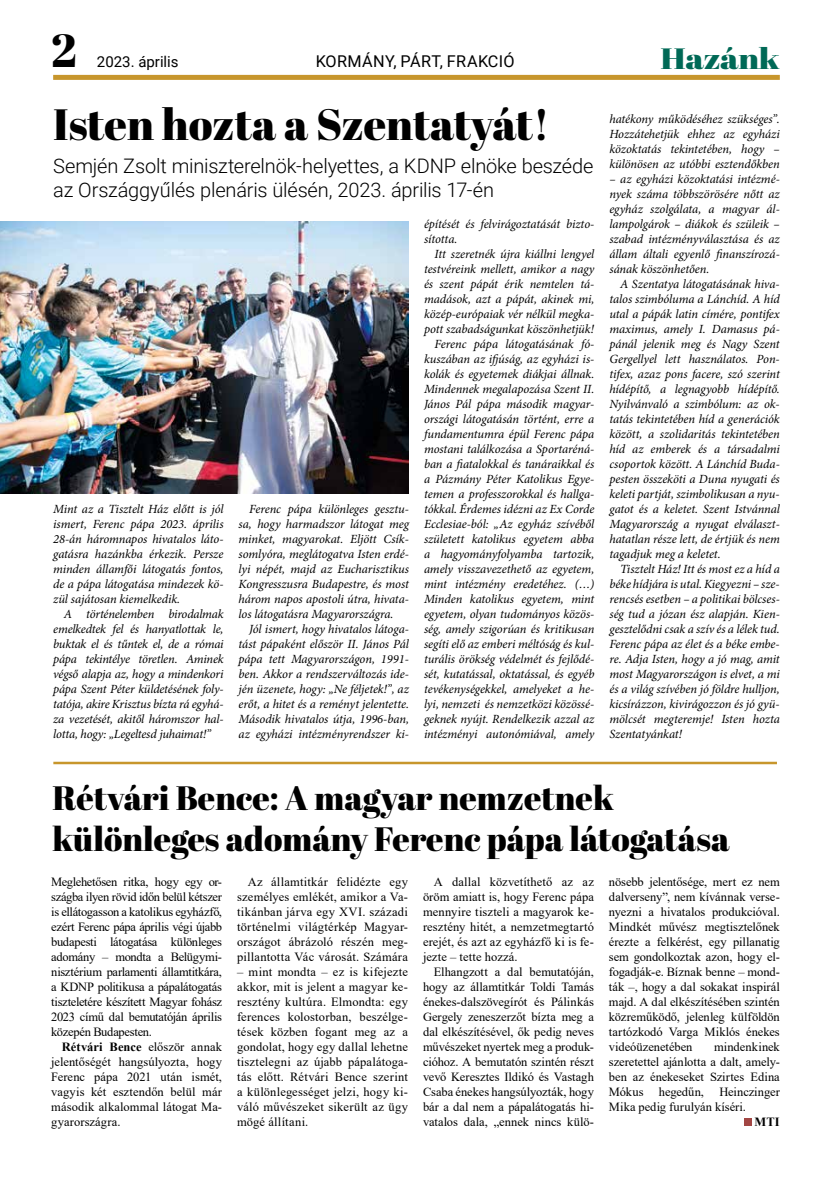
<style>
.page{position:relative;width:833px;height:1188px;background:#fff}
.page>*{position:absolute;margin:0;border:0;box-sizing:border-box;transform-origin:0 0}
.t1{font:43.75px "Abril Fatface";letter-spacing:-.005em;color:#000}
.t2{font:33.75px/40.5px "Abril Fatface";color:#000}
.t3{font:29.38px "Abril Fatface";letter-spacing:-.01em;color:#006956;scale:1.15 1}
.t4{font:300 20px/24px "Roboto";letter-spacing:-.01em;color:#000}
.t5{font:16.25px "Roboto";letter-spacing:.02em;color:#000}
.t6{font:15px "Roboto";color:#000}
.t7{font:italic 12.5px/15px "Minion Pro";letter-spacing:-.01em;color:#000;text-align:justify}
.t8{font:12.5px/15px "Times New Roman";letter-spacing:.005em;color:#000;text-align:justify}
.t9{font:700 12.5px "Times New Roman";color:#000}
.s1{font-family:"Abril Fatface";font-size:46.25px}
.s2{font-weight:700}
</style>
<div class="page">
<div style="left:53px;top:75px;width:727px;height:5px;background:#c7962c"></div>
<div style="left:744px;top:1118px;width:7px;height:7px;background:#a24644"></div>
<hr style="left:53px;top:761px;width:724px;height:3px;background:#c7962c">
<img style="left:0;top:221px;width:409px;height:272px">
<p class="t6" style="left:51px;top:51px;width:129px"><span class="s1">2</span> 2023. április</p>
<h3 class="t5" style="left:316px;top:50px;width:200px">KORMÁNY, PÁRT, FRAKCIÓ</h3>
<h3 class="t3" style="left:660px;top:38px;width:105px">Hazánk</h3>
<h1 class="t1" style="left:53px;top:93px;width:498px">Isten hozta a Szentatyát!</h1>
<h3 class="t4" style="left:53px;top:153px;width:542px">Semjén Zsolt miniszterelnök-helyettes, a KDNP elnöke beszéde az Országgyűlés plenáris ülésén, 2023. április 17-én</h3>
<p class="t7" style="left:53px;top:501px;width:172px">Mint az a Tisztelt Ház előtt is jól ismert, Ferenc pápa 2023. április 28-án háromnapos hivatalos láto&shy;gatásra hazánkba érkezik. Persze minden államfői látogatás fontos, de a pápa látogatása mindezek kö&shy;zül sajátosan kiemelkedik.</p>
<p class="t7" style="left:53px;top:606px;width:172px;text-indent:11px">A történelemben birodalmak emelkedtek fel és hanyatlottak le, buktak el és tűntek el, de a római pápa tekintélye töretlen. Aminek végső alapja az, hogy a mindenkori pápa Szent Péter küldetésének foly&shy;tatója, akire Krisztus bízta rá egyhá&shy;za vezetését, akitől háromszor hal&shy;lotta, hogy: „Legeltesd juhaimat!”</p>
<p class="t7" style="left:238px;top:501px;width:172px;text-indent:11px">Ferenc pápa különleges gesztu&shy;sa, hogy harmadszor látogat meg minket, magyarokat. Eljött Csík&shy;somlyóra, meglátogatva Isten erdé&shy;lyi népét, majd az Eucharisztikus Kongresszusra Budapestre, és most három napos apostoli útra, hivata&shy;los látogatásra Magyarországra.</p>
<p class="t7" style="left:238px;top:621px;width:172px;text-indent:11px">Jól ismert, hogy hivatalos látoga&shy;tást pápaként először II. János Pál pápa tett Magyarországon, 1991- ben. Akkor a rendszerváltozás ide&shy;jén üzenete, hogy: „Ne féljetek!”, az erőt, a hitet és a reményt jelentette.<br>Második hivatalos útja, 1996-ban, az egyházi intézményrendszer ki-</p>
<p class="t7" style="left:424px;top:216px;width:172px">építését és felvirágoztatását bizto&shy;sította.</p>
<p class="t7" style="left:424px;top:246px;width:172px;text-align:right">Itt szeretnék újra kiállni lengyel testvéreink mellett, amikor a nagy és szent pápát érik nemtelen tá&shy;madások, azt a pápát, akinek mi, közép-európaiak vér nélkül megka&shy;pott szabadságunkat köszönhetjük!<br>Ferenc pápa látogatásának fó&shy;kuszában az ifjúság, az egyházi is&shy;kolák és egyetemek diákjai állnak.<br>Mindennek megalapozása Szent II.<br>János Pál pápa második magyar&shy;országi látogatásán történt, erre a fundamentumra épül Ferenc pápa mostani találkozása a Sportaréná&shy;ban a fiatalokkal és tanáraikkal és a Pázmány Péter Katolikus Egye&shy;temen a professzorokkal és hallga&shy;tókkal. Érdemes idézni az Ex Corde Ecclesiae-ból: „Az egyház szívéből született katolikus egyetem abba a hagyományfolyamba tartozik, amely visszavezethető az egyetem, mint intézmény eredetéhez. (…)<br>Minden katolikus egyetem, mint egyetem, olyan tudományos közös&shy;ség, amely szigorúan és kritikusan segíti elő az emberi méltóság és kul&shy;turális örökség védelmét és fejlődé&shy;sét, kutatással, oktatással, és egyéb tevékenységekkel, amelyeket a he&shy;lyi, nemzeti és nemzetközi közössé&shy;geknek nyújt. Rendelkezik azzal az intézményi autonómiával, amely</p>
<p class="t7" style="left:609px;top:111px;width:172px">hatékony működéséhez szükséges”.<br>Hozzátehetjük ehhez az egyházi közoktatás tekintetében, hogy – különösen az utóbbi esztendőkben</p>
<p class="t7" style="left:609px;top:171px;width:172px">– az egyházi közoktatási intézmé&shy;nyek száma többszörösére nőtt az egyház szolgálata, a magyar ál&shy;lampolgárok – diákok és szüleik – szabad intézményválasztása és az állam általi egyenlő finanszírozá&shy;sának köszönhetően.</p>
<p class="t7" style="left:609px;top:276px;width:172px;text-indent:11px">A Szentatya látogatásának hiva&shy;talos szimbóluma a Lánchíd. A híd utal a pápák latin címére, pontifex maximus, amely I. Damasus pá&shy;pánál jelenik meg és Nagy Szent Gergellyel lett használatos. Pon&shy;tifex, azaz pons facere, szó szerint hídépítő, a legnagyobb hídépítő.<br>Nyilvánvaló a szimbólum: az ok&shy;tatás tekintetében híd a generációk között, a szolidaritás tekintetében híd az emberek és a társadalmi csoportok között. A Lánchíd Buda&shy;pesten összeköti a Duna nyugati és keleti partját, szimbolikusan a nyu&shy;gatot és a keletet. Szent Istvánnal Magyarország a nyugat elválaszt&shy;hatatlan része lett, de értjük és nem tagadjuk meg a keletet.</p>
<p class="t7" style="left:609px;top:561px;width:172px;text-indent:11px">Tisztelt Ház! Itt és most ez a híd a béke hídjára is utal. Kiegyezni – sze&shy;rencsés esetben – a politikai bölcses&shy;ség tud a józan ész alapján. Kien&shy;gesztelődni csak a szív és a lélek tud.<br>Ferenc pápa az élet és a béke embe&shy;re. Adja Isten, hogy a jó mag, amit most Magyarországon is elvet, a mi és a világ szívében jó földre hulljon, kicsírázzon, kivirágozzon és jó gyü&shy;mölcsét megteremje! Isten hozta Szentatyánkat!</p>
<h2 class="t2" style="left:52px;top:777px;width:678px">Rétvári Bence: A magyar nemzetnek különleges adomány Ferenc pápa látogatása</h2>
<p class="t8" style="left:51px;top:873px;width:172px">Meglehetősen ritka, hogy egy or&shy;szágba ilyen rövid időn belül kétszer is ellátogasson a katolikus egyházfő, ezért Ferenc pápa április végi újabb budapesti látogatása különleges adomány – mondta a Belügymi&shy;nisztérium parlamenti államtitkára, a KDNP politikusa a pápalátogatás tiszteletére készített Magyar fohász 2023 című dal bemutatóján április közepén Budapesten.</p>
<p class="t8" style="left:51px;top:1038px;width:172px;text-indent:11px"><span class="s2">Rétvári Bence</span> először annak jelentőségét hangsúlyozta, hogy Ferenc pápa 2021 után ismét, vagyis két esztendőn belül már második alkalommal látogat Ma&shy;gyarországra.</p>
<p class="t8" style="left:609px;top:873px;width:172px">nösebb jelentősége, mert ez nem dalverseny”, nem kívánnak verse&shy;nyezni a hivatalos produkcióval.<br>Mindkét művész megtisztelőnek érezte a felkérést, egy pillanatig sem gondolkoztak azon, hogy el&shy;fogadják-e. Bíznak benne – mond&shy;ták –, hogy a dal sokakat inspirál majd. A dal elkészítésében szintén közreműködő, jelenleg külföldön tartózkodó Varga Miklós énekes videóüzenetében</p>
<p class="t8" style="left:423px;top:873px;width:172px;text-indent:11px">A dallal közvetíthető az az öröm amiatt is, hogy Ferenc pápa mennyire tiszteli a magyarok ke&shy;resztény hitét, a nemzetmegtartó erejét, és azt az egyházfő ki is fe&shy;jezte – tette hozzá.</p>
<p class="t8" style="left:423px;top:963px;width:172px;text-indent:11px">Elhangzott a dal bemutatóján, hogy az államtitkár Toldi Tamás énekes-dalszövegírót és Pálinkás Gergely zeneszerzőt bízta meg a dal elkészítésével, ők pedig neves művészeket nyertek meg a produk&shy;cióhoz. A bemutatón szintén részt vevő Keresztes Ildikó és Vastagh Csaba énekes hangsúlyozták, hogy bár a dal nem a pápalátogatás hi&shy;vatalos dala, „ennek nincs külö-</p>
<p class="t8" style="left:237px;top:873px;width:172px;text-indent:11px">Az államtitkár felidézte egy személyes emlékét, amikor a Va&shy;tikánban járva egy XVI. századi történelmi világtérkép Magyar&shy;országot ábrázoló részén meg&shy;pillantotta Vác városát. Számára</p>
<p class="t8" style="left:237px;top:963px;width:172px">– mint mondta – ez is kifejezte akkor, mit is jelent a magyar ke&shy;resztény kultúra. Elmondta: egy ferences kolostorban, beszélge&shy;tések közben fogant meg az a gondolat, hogy egy dallal lehetne tisztelegni az újabb pápalátoga&shy;tás előtt. Rétvári Bence szerint a különlegességet jelzi, hogy ki&shy;váló művészeket sikerült az ügy mögé állítani.</p>
<p class="t8" style="left:609px;top:1038px;width:172px;text-indent:105px">mindenkinek szeretettel ajánlotta a dalt, amely&shy;ben az énekeseket Szirtes Edina Mókus hegedűn, Heinczinger Mika pedig furulyán kíséri.</p>
<p class="t9" style="left:754px;top:1112px;width:27px">MTI</p>
</div>
